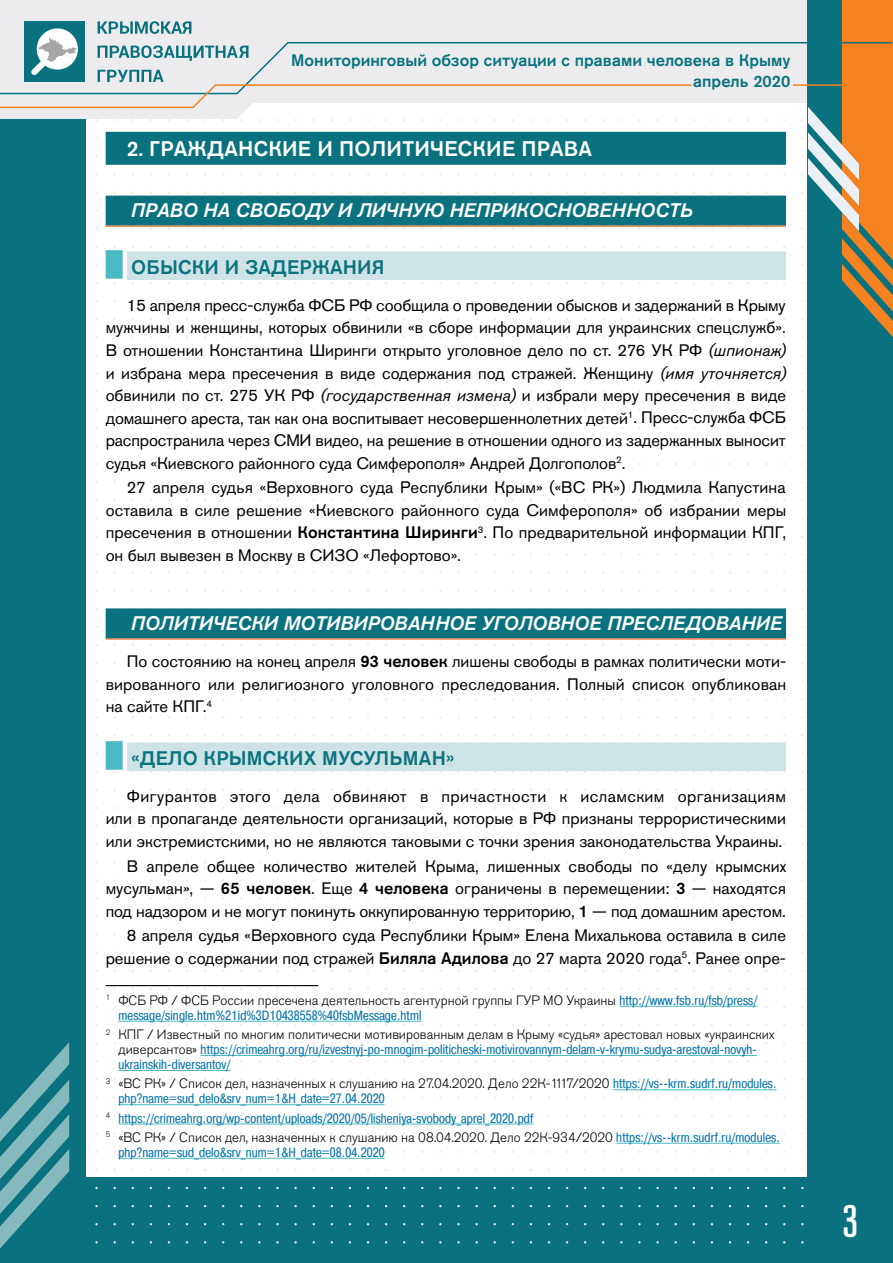
<style>
.page{position:relative;width:893px;height:1263px;background:#fff}
.page>*{position:absolute;margin:0;border:0;box-sizing:border-box;transform-origin:0 0}
.t1{font:500 condensed 45px "Akzidenz Grotesk Pro";color:#fff}
.t2{font:500 21px "Akzidenz Grotesk Pro";letter-spacing:.01em;color:#fff}
.t3{font:italic 500 19.5px "Akzidenz Grotesk Pro";letter-spacing:.01em;color:#fff}
.t4{font:500 19.5px "Akzidenz Grotesk Pro";letter-spacing:.01em;color:#0a727e}
.t5{font:16.5px/22.5px "Akzidenz Grotesk Pro";color:#000;text-align:justify}
.t6{font:500 16.5px/20.7px "Akzidenz Grotesk Pro";color:#0a727e;text-align:right}
.t7{font:300 13.5px "Akzidenz Grotesk Pro";color:#000}
.t8{font:13.5px/15px "Pragmatica Cond C";letter-spacing:.01em;color:#0976ae}
.s1{font-style:italic}
.s2{font-weight:500}
.s3{font-family:"Pragmatica Cond C";font-weight:400;color:#0976ae}
.s4{font-family:"Akzidenz Grotesk Pro";font-weight:300;color:#000}
</style>
<div class="page">
<div style="left:0;top:1178px;width:893px;height:85px;background:#0a727e"></div>
<div style="left:0;top:0;width:85px;height:1263px;background:#0a727e"></div>
<svg style="left:0;top:0;width:808px;height:119px;fill:#ececee"></svg>
<div style="left:808px;top:0;width:85px;height:1263px;background:#0a727e"></div>
<svg style="left:842px;top:0;width:51px;height:338px"></svg>
<svg style="left:801px;top:101px;width:58px;height:130px"></svg>
<svg style="left:0;top:1042px;width:69px;height:206px"></svg>
<div style="left:24px;top:21px;width:61px;height:61px;background:#0a727e"></div>
<svg style="left:38px;top:28px;width:39px;height:13px"></svg>
<svg style="left:98px;top:21px;width:20px;height:13px"></svg>
<svg style="left:120px;top:21px;width:13px;height:13px"></svg>
<svg style="left:135px;top:21px;width:24px;height:13px"></svg>
<svg style="left:161px;top:21px;width:10px;height:13px"></svg>
<svg style="left:171px;top:21px;width:20px;height:13px"></svg>
<svg style="left:0;top:41px;width:893px;height:54px;background:#cdd4d0"></svg>
<svg style="left:0;top:83px;width:693px;height:26px"></svg>
<hr style="left:793px;top:84px;width:100px;height:2px;background:#f48220">
<div style="left:106px;top:132px;width:680px;height:33px;background:#0a727e"></div>
<div style="left:106px;top:196px;width:680px;height:30px;background:#0a727e"></div>
<hr style="left:106px;top:226px;width:680px;height:1px;background:#f15a22">
<div style="left:127px;top:251px;width:659px;height:29px;background:#cee3e5"></div>
<div style="left:106px;top:250px;width:17px;height:29px;background:#4bb9c2"></div>
<div style="left:106px;top:608px;width:680px;height:30px;background:#0a727e"></div>
<hr style="left:106px;top:638px;width:680px;height:1px;background:#f15a22">
<div style="left:127px;top:742px;width:659px;height:29px;background:#cee3e5"></div>
<div style="left:106px;top:741px;width:17px;height:29px;background:#4bb9c2"></div>
<hr style="left:106px;top:985px;width:212px;height:1px;background:#000">
<hr style="left:619px;top:1006px;width:138px;height:1px;background:#4bb9c2">
<hr style="left:118px;top:1021px;width:303px;height:1px;background:#4bb9c2">
<hr style="left:201px;top:1055px;width:556px;height:1px;background:#4bb9c2">
<hr style="left:118px;top:1070px;width:112px;height:1px;background:#4bb9c2">
<hr style="left:613px;top:1089px;width:163px;height:1px;background:#4bb9c2">
<hr style="left:118px;top:1104px;width:267px;height:1px;background:#4bb9c2">
<hr style="left:118px;top:1124px;width:415px;height:1px;background:#4bb9c2">
<hr style="left:616px;top:1143px;width:164px;height:1px;background:#4bb9c2">
<hr style="left:118px;top:1158px;width:267px;height:1px;background:#4bb9c2">
<p class="t6" style="left:291px;top:49px;width:501px">Мониторинговый обзор ситуации с правами человека в Крыму апрель 2020</p>
<p class="t2" style="left:127px;top:135px;width:467px">2. ГРАЖДАНСКИЕ И ПОЛИТИЧЕСКИЕ ПРАВА</p>
<p class="t3" style="left:131px;top:198px;width:563px">ПРАВО НА СВОБОДУ И ЛИЧНУЮ НЕПРИКОСНОВЕННОСТЬ</p>
<p class="t4" style="left:131px;top:254px;width:255px">ОБЫСКИ И ЗАДЕРЖАНИЯ</p>
<p class="t5" style="left:106px;top:294px;width:682px;text-indent:21px">15 апреля пресс-служба ФСБ РФ сообщила о проведении обысков и задержаний в Крыму мужчины и женщины, которых обвинили «в сборе информации для украинских спецслужб».<br>В отношении Константина Ширинги открыто уголовное дело по ст. 276 УК РФ <span class="s1">(шпионаж) </span>и избрана мера пресечения в виде содержания под стражей. Женщину <span class="s1">(имя уточняется) </span>обвинили по ст. 275 УК РФ <span class="s1">(государственная измена)</span> и избрали меру пресечения в виде домашнего ареста, так как она воспитывает несовершеннолетних детей<sup>1</sup>. Пресс-служба ФСБ распространила через СМИ видео, на решение в отношении одного из задержанных выносит судья «Киевского районного суда Симферополя» Андрей Долгополов<sup>2</sup>.</p>
<p class="t5" style="left:106px;top:476px;width:682px;text-indent:21px">27 апреля судья «Верховного суда Республики Крым» («ВС РК») Людмила Капустина оставила в силе решение «Киевского районного суда Симферополя» об избрании меры пресечения в отношении <span class="s2">Константина Ширинги</span><sup>3</sup>. По предварительной информации КПГ, он был вывезен в Москву в СИЗО «Лефортово».</p>
<p class="t3" style="left:131px;top:610px;width:652px">ПОЛИТИЧЕСКИ МОТИВИРОВАННОЕ УГОЛОВНОЕ ПРЕСЛЕДОВАНИЕ</p>
<p class="t5" style="left:106px;top:650px;width:682px;text-indent:21px">По состоянию на конец апреля <span class="s2">93 человек</span> лишены свободы в рамках политически моти&shy;вированного или религиозного уголовного преследования. Полный список опубликован на сайте КПГ.<sup>4</sup></p>
<p class="t4" style="left:131px;top:745px;width:325px">«ДЕЛО КРЫМСКИХ МУСУЛЬМАН»</p>
<p class="t5" style="left:106px;top:785px;width:682px;text-indent:21px">Фигурантов этого дела обвиняют в причастности к исламским организациям или в пропаганде деятельности организаций, которые в РФ признаны террористическими или экстремистскими, но не являются таковыми с точки зрения законодательства Украины.</p>
<p class="t5" style="left:106px;top:854px;width:682px;text-indent:21px">В апреле общее количество жителей Крыма, лишенных свободы по «делу крымских мусульман», — <span class="s2">65 человек</span>. Еще <span class="s2">4 человека</span> ограничены в перемещении: <span class="s2">3</span> — находятся под надзором и не могут покинуть оккупированную территорию, <span class="s2">1</span> — под домашним арестом.</p>
<p class="t5" style="left:106px;top:924px;width:682px;text-align:right">8 апреля судья «Верховного суда Республики Крым» Елена Михалькова оставила в силе решение о содержании под стражей <span class="s2">Биляла Адилова</span> до 27 марта 2020 года<sup>5</sup>. Ранее опре-</p>
<p class="t7" style="left:106px;top:991px;width:653px"><sup>1</sup> ФСБ РФ / ФСБ России пресечена деятельность агентурной группы ГУР МО Украины <span class="s3">http://www.fsb.ru/fsb/press/</span></p>
<p class="t8" style="left:118px;top:1008px;width:305px">message/single.htm%21id%3D10438558%40fsbMessage.html</p>
<p class="t7" style="left:106px;top:1026px;width:671px"><sup>2</sup> КПГ / Известный по многим политически мотивированным делам в Крыму «судья» арестовал новых «украинских</p>
<p class="t8" style="left:118px;top:1042px;width:640px"><span class="s4">диверсантов»</span> https://crimeahrg.org/ru/izvestnyj-po-mnogim-politicheski-motivirovannym-delam-v-krymu-sudya-arestoval-novyh&shy;ukrainskih-diversantov/</p>
<p class="t7" style="left:106px;top:1075px;width:672px"><sup>3</sup> «ВС РК» / Список дел, назначенных к слушанию на 27.04.2020. Дело 22К-1117/2020 <span class="s3">https://vs--krm.sudrf.ru/modules.</span></p>
<p class="t8" style="left:106px;top:1089px;width:429px;line-height:19.2px;text-indent:13px">php?name=sud_delo&amp;srv_num=1&amp;H_date=27.04.2020<br><sup>4</sup> https://crimeahrg.org/wp-content/uploads/2020/05/lisheniya-svobody_aprel_2020.pdf</p>
<p class="t7" style="left:106px;top:1128px;width:676px"><sup>5</sup> «ВС РК» / Список дел, назначенных к слушанию на 08.04.2020. Дело 22К-934/2020 <span class="s3">https://vs--krm.sudrf.ru/modules.</span></p>
<p class="t8" style="left:118px;top:1145px;width:268px">php?name=sud_delo&amp;srv_num=1&amp;H_date=08.04.2020</p>
<h1 class="t1" style="left:842px;top:1192px;width:17px">3</h1>
</div>
